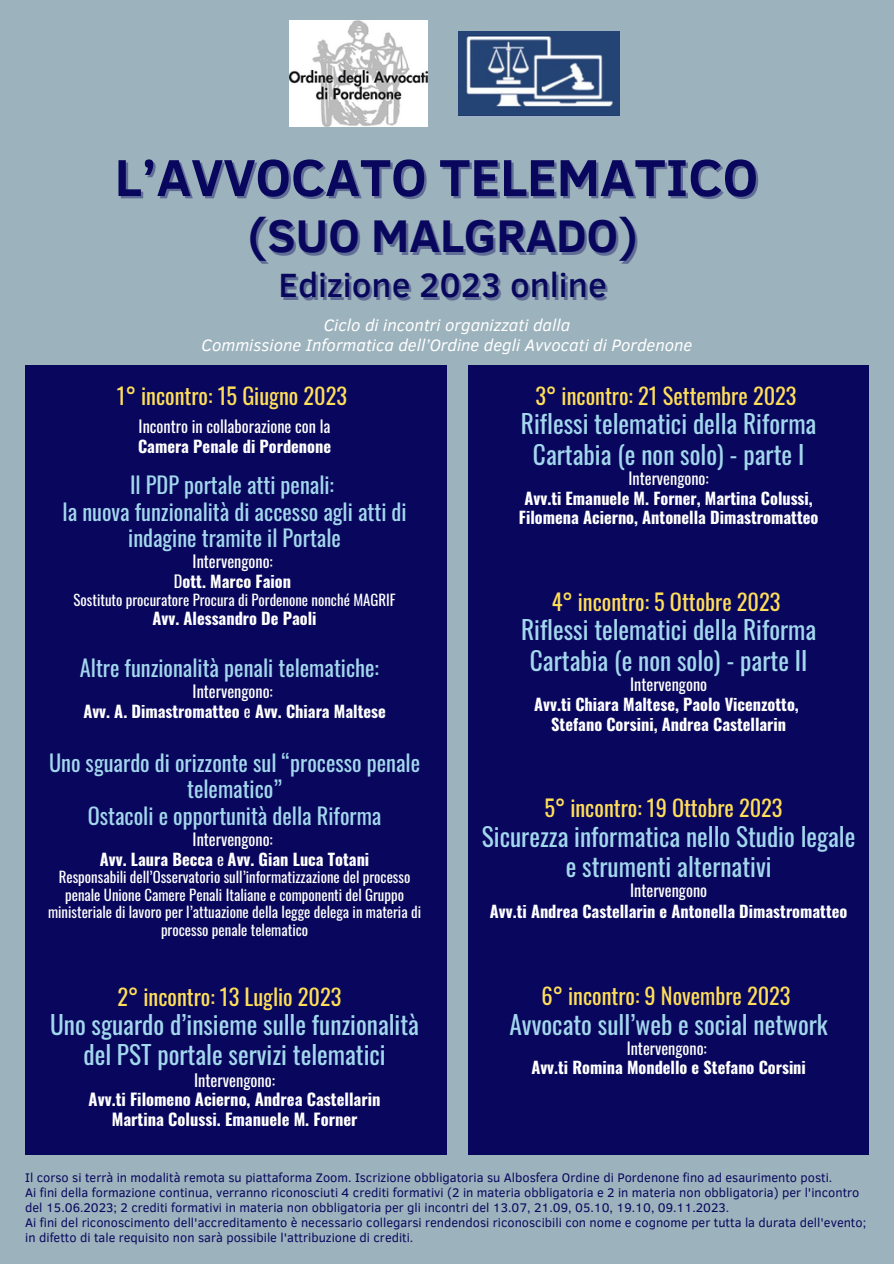
<style>
.page{position:relative;width:894px;height:1264px;background:#fff}
.page>*{position:absolute;margin:0;border:0;box-sizing:border-box;transform-origin:0 0}
.t1{font:700 52.95px "Clear Sans";color:#08075d}
.t2{font:700 46.95px "Clear Sans";color:#08075d}
.t3{font:500 34.5px "Clear Sans";color:#08075d}
.t4{font:25.35px/30.5px "Oswald";color:#a3d7ed;text-align:center}
.t5{font:22.35px/26.8px "Oswald";color:#a3d7ed;text-align:center}
.t6{font:22.35px "Oswald";color:#ffde59}
.t7{font:italic 16.95px "Clear Sans";color:#fff}
.t8{font:700 16.5px "Oswald";color:#fff}
.t9{font:16.5px "Oswald";color:#fff}
.t10{font:700 16.35px "Oswald";color:#fff}
.t11{font:16.35px "Oswald";color:#fff}
.t12{font:14.85px/17.5px "Oswald";color:#fff;text-align:center}
.t13{font:12.75px/14.9px "Clear Sans";color:#08075d}
.s1{font-weight:400}
</style>
<div class="page">
<div style="left:0;top:0;width:893px;height:1263px;background:#9cb2bc"></div>
<div style="left:468px;top:364px;width:400px;height:790px;background:#08075d"></div>
<img style="left:289px;top:21px;width:138px;height:106px">
<div style="left:25px;top:364px;width:421px;height:790px;background:#08075d"></div>
<img style="left:458px;top:31px;width:161px;height:86px">
<p class="t1" style="left:115px;top:139px;width:644px">L’AVVOCATO TELEMATICO</p>
<p class="t2" style="left:247px;top:202px;width:391px">(SUO MALGRADO)</p>
<p class="t3" style="left:278px;top:260px;width:329px">Edizione 2023 online</p>
<p class="t7" style="left:323px;top:312px;width:248px">Ciclo di incontri organizzati dalla</p>
<p class="t7" style="left:201px;top:332px;width:492px">Commissione Informatica dell’Ordine degli Avvocati di Pordenone</p>
<p class="t6" style="left:117px;top:379px;width:231px">1° incontro: 15 Giugno 2023</p>
<p class="t11" style="left:138px;top:413px;width:193px">Incontro in collaborazione con la</p>
<p class="t10" style="left:138px;top:433px;width:195px">Camera Penale di Pordenone</p>
<p class="t5" style="left:130px;top:470px;width:205px">Il PDP portale atti penali:</p>
<p class="t5" style="left:63px;top:497px;width:345px">la nuova funzionalità di accesso agli atti di indagine tramite il Portale</p>
<p class="t11" style="left:192px;top:549px;width:82px">Intervengono:</p>
<p class="t10" style="left:174px;top:568px;width:118px"><span class="s1">D</span>ott. Marco Faion</p>
<p class="t12" style="left:73px;top:590px;width:323px">Sostituto procuratore Procura di Pordenone nonché MAGRIF</p>
<p class="t10" style="left:152px;top:605px;width:165px">Avv. Alessandro De Paoli</p>
<p class="t5" style="left:80px;top:653px;width:300px">Altre funzionalità penali telematiche:</p>
<p class="t11" style="left:192px;top:678px;width:82px">Intervengono:</p>
<p class="t10" style="left:83px;top:698px;width:304px">Avv. A. Dimastromatteo <span class="s1">e</span> Avv. Chiara Maltese</p>
<p class="t5" style="left:49px;top:748px;width:372px">Uno sguardo di orizzonte sul “processo penale telematico”</p>
<p class="t5" style="left:88px;top:801px;width:295px">Ostacoli e opportunità della Riforma</p>
<p class="t11" style="left:192px;top:826px;width:82px">Intervengono:</p>
<p class="t10" style="left:100px;top:846px;width:271px">Avv. Laura Becca <span class="s1">e</span> Avv. Gian Luca Totani</p>
<p class="t12" style="left:48px;top:867px;width:374px">Responsabili dell’Osservatorio sull’informatizzazione del processo penale Unione Camere Penali Italiane e componenti del Gruppo ministeriale di lavoro per l’attuazione della legge delega in materia di processo penale telematico</p>
<p class="t6" style="left:117px;top:979px;width:225px">2° incontro: 13 Luglio 2023</p>
<p class="t4" style="left:50px;top:1008px;width:370px">Uno sguardo d’insieme sulle funzionalità del PST portale servizi telematici</p>
<p class="t9" style="left:194px;top:1067px;width:82px">Intervengono:</p>
<p class="t8" style="left:89px;top:1086px;width:293px">Avv.ti Filomeno Acierno, Andrea Castellarin</p>
<p class="t8" style="left:112px;top:1106px;width:247px">Martina Colussi. Emanuele M. Forner</p>
<p class="t6" style="left:535px;top:378px;width:262px">3° incontro: 21 Settembre 2023</p>
<p class="t4" style="left:521px;top:407px;width:297px">Riflessi telematici della Riforma<br>Cartabia (e non solo) - parte I</p>
<p class="t11" style="left:628px;top:465px;width:82px">Intervengono:</p>
<p class="t10" style="left:524px;top:485px;width:290px">Avv.ti Emanuele M. Forner, Martina Colussi,</p>
<p class="t10" style="left:519px;top:505px;width:301px">Filomena Acierno, Antonella Dimastromatteo</p>
<p class="t6" style="left:551px;top:584px;width:230px">4° incontro: 5 Ottobre 2023</p>
<p class="t4" style="left:521px;top:613px;width:297px">Riflessi telematici della Riforma<br>Cartabia (e non solo) - parte II</p>
<p class="t11" style="left:630px;top:671px;width:78px">Intervengono</p>
<p class="t10" style="left:534px;top:692px;width:266px">Avv.ti Chiara Maltese, Paolo Vicenzotto,</p>
<p class="t10" style="left:551px;top:711px;width:236px">Stefano Corsini, Andrea Castellarin</p>
<p class="t6" style="left:544px;top:790px;width:239px">5° incontro: 19 Ottobre 2023</p>
<p class="t4" style="left:482px;top:819px;width:375px">Sicurezza informatica nello Studio legale e strumenti alternativi</p>
<p class="t11" style="left:630px;top:877px;width:78px">Intervengono</p>
<p class="t10" style="left:490px;top:898px;width:359px">Avv.ti Andrea Castellarin e Antonella Dimastromatteo</p>
<p class="t6" style="left:541px;top:978px;width:250px">6° incontro: 9 Novembre 2023</p>
<p class="t4" style="left:509px;top:1007px;width:320px">Avvocato sull’web e social network</p>
<p class="t11" style="left:626px;top:1035px;width:82px">Intervengono:</p>
<p class="t10" style="left:531px;top:1054px;width:276px">Avv.ti Romina Mondello e Stefano Corsini</p>
<p class="t13" style="left:25px;top:1169px;width:808px">Il corso si terrà in modalità remota su piattaforma Zoom. Iscrizione obbligatoria su Albosfera Ordine di Pordenone fino ad esaurimento posti.</p>
<p class="t13" style="left:25px;top:1184px;width:835px">Ai fini della formazione continua, verranno riconosciuti 4 crediti formativi (2 in materia obbligatoria e 2 in materia non obbligatoria) per l'incontro del 15.06.2023; 2 crediti formativi in materia non obbligatoria per gli incontri del 13.07, 21.09, 05.10, 19.10, 09.11.2023.</p>
<p class="t13" style="left:25px;top:1214px;width:842px">Ai fini del riconoscimento dell'accreditamento è necessario collegarsi rendendosi riconoscibili con nome e cognome per tutta la durata dell'evento; in difetto di tale requisito non sarà possibile l'attribuzione di crediti.</p>
</div>
